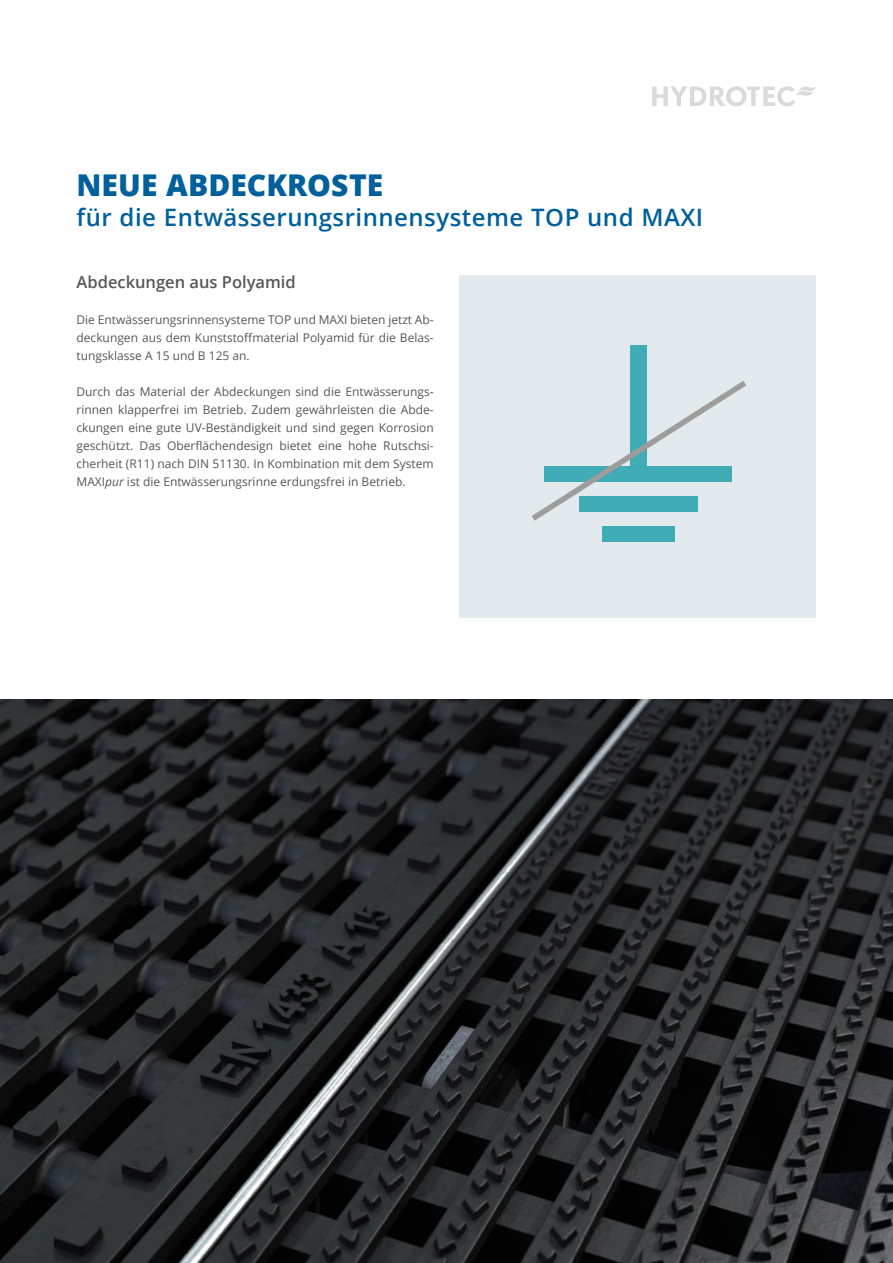
<style>
.page{position:relative;width:893px;height:1263px;background:#fff}
.page>*{position:absolute;margin:0;border:0;box-sizing:border-box;transform-origin:0 0}
.t1{font:800 30px "Open Sans";color:#00609c}
.t2{font:600 24px "Open Sans";letter-spacing:.02em;color:#00609c}
.t3{font:600 16.5px "Open Sans";color:#575756}
.t4{font:12px/18px "Open Sans";color:#575756;text-align:justify}
.s1{font-style:italic}
</style>
<div class="page">
<svg style="left:652px;top:86px;width:164px;height:20px"></svg>
<img style="left:0;top:699px;width:893px;height:564px">
<div style="left:460px;top:275px;width:356px;height:343px;background:#e2eaed"></div>
<div style="left:630px;top:345px;width:16px;height:122px;background:#40acb6"></div>
<div style="left:602px;top:526px;width:72px;height:15px;background:#40acb6"></div>
<svg style="left:532px;top:375px;width:214px;height:146px"></svg>
<h1 class="t1" style="left:77px;top:162px;width:308px">NEUE ABDECKROSTE</h1>
<h2 class="t2" style="left:77px;top:201px;width:628px">für die Entwässerungsrinnensysteme TOP und MAXI</h2>
<h3 class="t3" style="left:77px;top:271px;width:221px">Abdeckungen aus Polyamid</h3>
<p class="t4" style="left:77px;top:310px;width:359px">Die Entwässerungsrinnensysteme TOP und MAXI bieten jetzt Ab&shy;deckungen aus dem Kunststoffmaterial Polyamid für die Belas&shy;tungsklasse A 15 und B 125 an.</p>
<p class="t4" style="left:77px;top:382px;width:359px">Durch das Material der Abdeckungen sind die Entwässerungs&shy;rinnen klapperfrei im Betrieb. Zudem gewährleisten die Abde&shy;ckungen eine gute UV-Beständigkeit und sind gegen Korrosion geschützt. Das Oberflächendesign bietet eine hohe Rutschsi&shy;cherheit (R11) nach DIN 51130. In Kombination mit dem System MAXI<span class="s1">pur</span> ist die Entwässerungsrinne erdungsfrei in Betrieb.</p>
</div>
